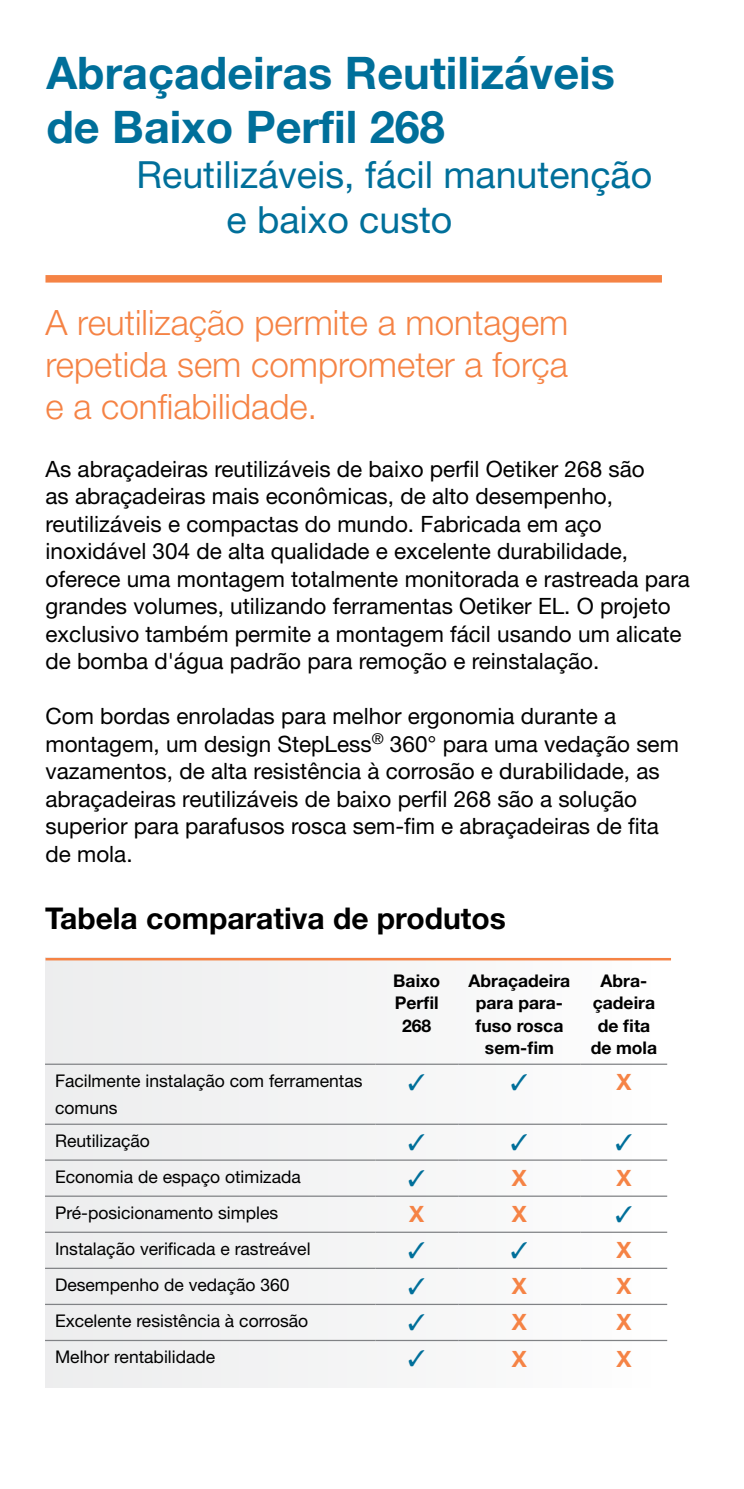
<style>
.page{position:relative;width:744px;height:1489px;background:#fff}
.page>*{position:absolute;margin:0;border:0;box-sizing:border-box;transform-origin:0 0}
.t1{font:700 45px/54px "Helvetica Neue LT Pro";color:#006f9a}
.t2{font:37.5px/45px "Helvetica Neue LT Pro";color:#006f9a}
.t3{font:300 35px/42px "Helvetica Neue LT Pro";color:#f58345;text-align:justify}
.t4{font:700 30px "Helvetica Neue LT Pro";color:#000}
.t5{font:22.5px/27.5px "Helvetica Neue LT Pro";color:#000}
.t6{font:700 22.5px "Helvetica Neue LT Pro";color:#f58345}
.t7{font:17.5px/27.5px "Helvetica Neue LT Pro";color:#000}
.t8{font:700 17.5px/22.5px "Helvetica Neue LT Pro";color:#000;text-align:center}
</style>
<div class="page">
<div style="left:45px;top:275px;width:616px;height:7px;background:#f58345"></div>
<div style="left:45px;top:958px;width:630px;height:429px;background:#f4f5f5"></div>
<hr style="left:46px;top:958px;width:624px;height:2px;background:#f58345">
<hr style="left:45px;top:1063px;width:330px;height:2px;background:#808285">
<hr style="left:375px;top:1063px;width:83px;height:2px;background:#808285">
<hr style="left:458px;top:1063px;width:122px;height:2px;background:#808285">
<hr style="left:580px;top:1063px;width:87px;height:2px;background:#808285">
<hr style="left:45px;top:1123px;width:330px;height:2px;background:#808285">
<hr style="left:375px;top:1123px;width:83px;height:2px;background:#808285">
<hr style="left:458px;top:1123px;width:122px;height:2px;background:#808285">
<hr style="left:580px;top:1123px;width:87px;height:2px;background:#808285">
<hr style="left:45px;top:1159px;width:330px;height:1px;background:#808285">
<hr style="left:375px;top:1159px;width:83px;height:1px;background:#808285">
<hr style="left:458px;top:1159px;width:122px;height:1px;background:#808285">
<hr style="left:580px;top:1159px;width:87px;height:1px;background:#808285">
<hr style="left:45px;top:1195px;width:330px;height:1px;background:#808285">
<hr style="left:375px;top:1195px;width:83px;height:1px;background:#808285">
<hr style="left:458px;top:1195px;width:122px;height:1px;background:#808285">
<hr style="left:580px;top:1195px;width:87px;height:1px;background:#808285">
<hr style="left:45px;top:1231px;width:330px;height:2px;background:#808285">
<hr style="left:375px;top:1231px;width:83px;height:2px;background:#808285">
<hr style="left:458px;top:1231px;width:122px;height:2px;background:#808285">
<hr style="left:580px;top:1231px;width:87px;height:2px;background:#808285">
<hr style="left:45px;top:1267px;width:330px;height:2px;background:#808285">
<hr style="left:375px;top:1267px;width:83px;height:2px;background:#808285">
<hr style="left:458px;top:1267px;width:122px;height:2px;background:#808285">
<hr style="left:580px;top:1267px;width:87px;height:2px;background:#808285">
<hr style="left:45px;top:1303px;width:330px;height:2px;background:#808285">
<hr style="left:375px;top:1303px;width:83px;height:2px;background:#808285">
<hr style="left:458px;top:1303px;width:122px;height:2px;background:#808285">
<hr style="left:580px;top:1303px;width:87px;height:2px;background:#808285">
<hr style="left:45px;top:1340px;width:330px;height:1px;background:#808285">
<hr style="left:375px;top:1340px;width:83px;height:1px;background:#808285">
<hr style="left:458px;top:1340px;width:122px;height:1px;background:#808285">
<hr style="left:580px;top:1340px;width:87px;height:1px;background:#808285">
<h1 class="t1" style="left:46px;top:45px;width:570px">Abraçadeiras Reutilizáveis de Baixo Perfil 268</h1>
<h2 class="t2" style="left:226px;top:152px;width:427px;text-indent:-90px">Reutilizáveis, fácil manutenção e baixo custo</h2>
<h3 class="t3" style="left:45px;top:301px;width:524px">A reutilização permite a montagem repetida sem comprometer a força e a confiabilidade.</h3>
<p class="t5" style="left:45px;top:454px;width:645px">As abraçadeiras reutilizáveis de baixo perfil Oetiker 268 são<br>as abraçadeiras mais econômicas, de alto desempenho, reutilizáveis e compactas do mundo. Fabricada em aço inoxidável 304 de alta qualidade e excelente durabilidade, oferece uma montagem totalmente monitorada e rastreada para grandes volumes, utilizando ferramentas Oetiker EL. O projeto exclusivo também permite a montagem fácil usando um alicate de bomba d'água padrão para remoção e reinstalação.</p>
<p class="t5" style="left:45px;top:702px;width:634px">Com bordas enroladas para melhor ergonomia durante a montagem, um design StepLess<sup>®</sup> 360° para uma vedação sem vazamentos, de alta resistência à corrosão e durabilidade, as abraçadeiras reutilizáveis de baixo perfil 268 são a solução superior para parafusos rosca sem-fim e abraçadeiras de fita de mola.</p>
<h3 class="t4" style="left:45px;top:899px;width:462px">Tabela comparativa de produtos</h3>
<p class="t8" style="left:393px;top:968px;width:48px">Baixo<br>Perfil<br>268</p>
<p class="t8" style="left:468px;top:968px;width:103px">Abraçadeira para para&shy;fuso rosca sem-fim</p>
<p class="t8" style="left:590px;top:968px;width:68px">Abra&shy;çadeira de fita de mola</p>
<p class="t7" style="left:55px;top:1066px;width:309px">Facilmente instalação com ferramentas comuns</p>
<p class="t6" style="left:616px;top:1068px;width:17px">X</p>
<p class="t7" style="left:55px;top:1126px;width:96px">Reutilização</p>
<p class="t7" style="left:55px;top:1162px;width:247px">Economia de espaço otimizada</p>
<p class="t6" style="left:512px;top:1164px;width:17px">X</p>
<p class="t6" style="left:616px;top:1164px;width:17px">X</p>
<p class="t7" style="left:55px;top:1198px;width:225px">Pré-posicionamento simples</p>
<p class="t6" style="left:409px;top:1200px;width:17px">X</p>
<p class="t6" style="left:512px;top:1200px;width:17px">X</p>
<p class="t7" style="left:55px;top:1234px;width:257px">Instalação verificada e rastreável</p>
<p class="t6" style="left:616px;top:1236px;width:17px">X</p>
<p class="t7" style="left:55px;top:1270px;width:236px">Desempenho de vedação 360</p>
<p class="t6" style="left:512px;top:1272px;width:17px">X</p>
<p class="t6" style="left:616px;top:1272px;width:17px">X</p>
<p class="t7" style="left:55px;top:1306px;width:255px">Excelente resistência à corrosão</p>
<p class="t6" style="left:512px;top:1308px;width:17px">X</p>
<p class="t6" style="left:616px;top:1308px;width:17px">X</p>
<p class="t7" style="left:55px;top:1342px;width:162px">Melhor rentabilidade</p>
<p class="t6" style="left:512px;top:1344px;width:17px">X</p>
<p class="t6" style="left:616px;top:1344px;width:17px">X</p>
</div>
